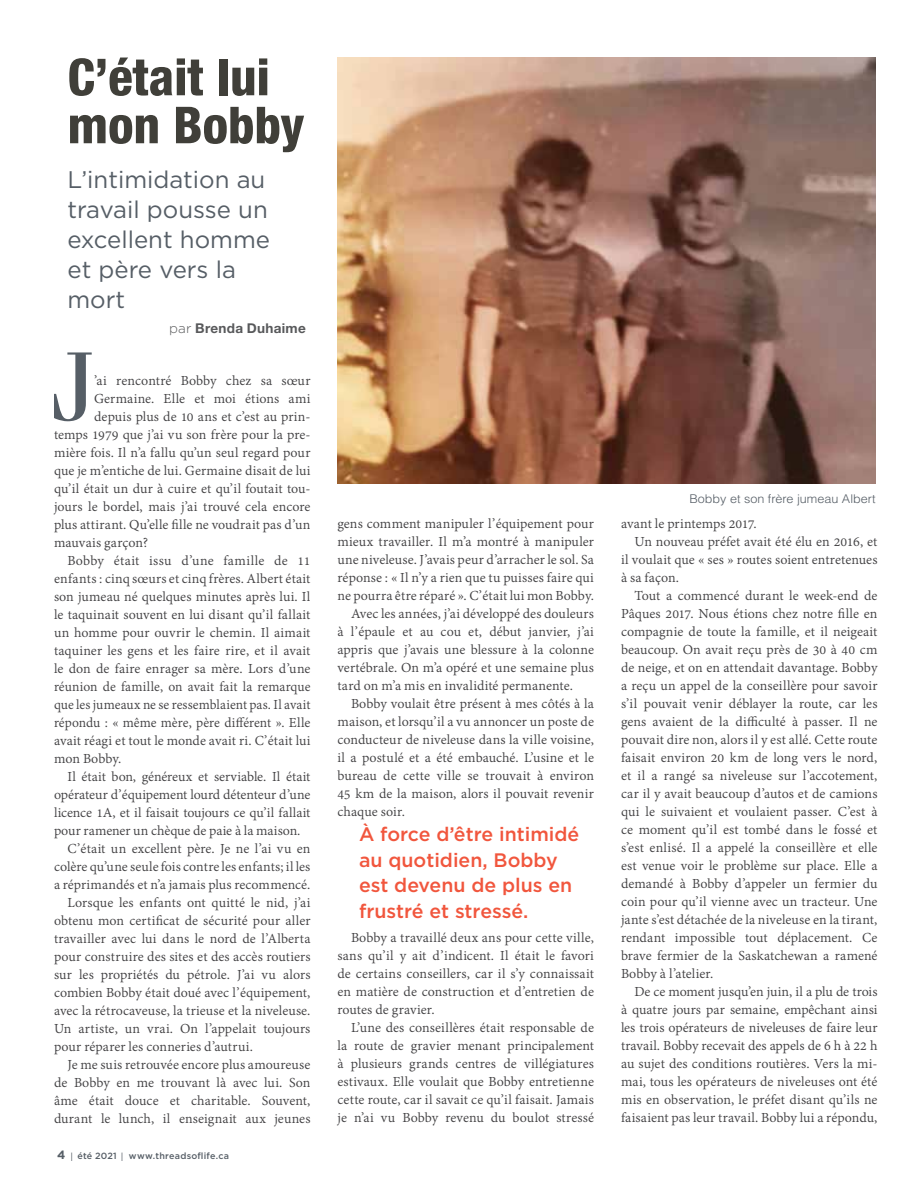
<style>
.page{position:relative;width:918px;height:1188px;background:#fff}
.page>*{position:absolute;margin:0;border:0;box-sizing:border-box;transform-origin:0 0}
.t1{font:800 condensed 51px/48px "Helvetica Neue";color:#403f39}
.t2{font:24px/30px "Gotham";color:#565e66}
.t3{font:500 19.5px/25.5px "Gotham";color:#f1563d}
.t4{font:15px/18px "Adobe Devanagari";letter-spacing:.005em;color:#414042;text-align:justify}
.t5{font:700 13.5px "Helvetica Neue";letter-spacing:.02em;color:#58595b}
.t6{font:300 12px "Helvetica";color:#565e66;scale:1.05 1}
.t7{font:500 9px "Gotham";letter-spacing:.025em;color:#565e66}
.s1{font-family:"Gotham";font-weight:300}
.s2{font-weight:700;font-size:12px}
.s3{font-weight:300;font-size:12px}
</style>
<div class="page">
<svg style="left:54px;top:352px;width:38px;height:69px"></svg>
<img style="left:338px;top:57px;width:538px;height:427px">
<h1 class="t1" style="left:68px;top:52px;width:239px">C’était lui mon Bobby</h1>
<h2 class="t2" style="left:68px;top:164px;width:204px">L’intimidation au travail pousse un excellent homme et père vers la mort</h2>
<p class="t5" style="left:169px;top:320px;width:138px"><span class="s1">par</span> Brenda Duhaime</p>
<p class="t4" style="left:94px;top:373px;width:218px">’ai rencontré Bobby chez sa sœur</p>
<p class="t4" style="left:94px;top:391px;width:218px">Germaine. Elle et moi étions ami</p>
<p class="t4" style="left:94px;top:409px;width:218px">depuis plus de 10 ans et c’est au prin-</p>
<p class="t4" style="left:54px;top:427px;width:258px">temps 1979 que j’ai vu son frère pour la pre-</p>
<p class="t4" style="left:54px;top:445px;width:258px">mière fois. Il n’a fallu qu’un seul regard pour</p>
<p class="t4" style="left:54px;top:463px;width:258px">que je m’entiche de lui. Germaine disait de lui</p>
<p class="t4" style="left:54px;top:481px;width:258px">qu’il était un dur à cuire et qu’il foutait tou-</p>
<p class="t4" style="left:54px;top:499px;width:258px">jours le bordel, mais j’ai trouvé cela encore</p>
<p class="t4" style="left:54px;top:517px;width:258px">plus attirant. Qu’elle fille ne voudrait pas d’un</p>
<p class="t4" style="left:54px;top:535px;width:96px">mauvais garçon?</p>
<p class="t4" style="left:68px;top:553px;width:245px">Bobby était issu d’une famille de 11</p>
<p class="t4" style="left:54px;top:571px;width:258px">enfants : cinq sœurs et cinq frères. Albert était</p>
<p class="t4" style="left:54px;top:589px;width:258px">son jumeau né quelques minutes après lui. Il</p>
<p class="t4" style="left:54px;top:607px;width:258px">le taquinait souvent en lui disant qu’il fallait</p>
<p class="t4" style="left:54px;top:625px;width:258px">un homme pour ouvrir le chemin. Il aimait</p>
<p class="t4" style="left:54px;top:643px;width:258px">taquiner les gens et les faire rire, et il avait</p>
<p class="t4" style="left:54px;top:661px;width:258px">le don de faire enrager sa mère. Lors d’une</p>
<p class="t4" style="left:54px;top:679px;width:258px">réunion de famille, on avait fait la remarque</p>
<p class="t4" style="left:54px;top:697px;width:258px">que les jumeaux ne se ressemblaient pas. Il avait</p>
<p class="t4" style="left:54px;top:715px;width:258px">répondu : « même mère, père différent ». Elle</p>
<p class="t4" style="left:54px;top:733px;width:258px">avait réagi et tout le monde avait ri. C’était lui</p>
<p class="t4" style="left:54px;top:751px;width:69px">mon Bobby.</p>
<p class="t4" style="left:68px;top:769px;width:244px">Il était bon, généreux et serviable. Il était</p>
<p class="t4" style="left:54px;top:787px;width:258px">opérateur d’équipement lourd détenteur d’une</p>
<p class="t4" style="left:54px;top:805px;width:258px">licence 1A, et il faisait toujours ce qu’il fallait</p>
<p class="t4" style="left:54px;top:823px;width:248px">pour ramener un chèque de paie à la maison.</p>
<p class="t4" style="left:68px;top:841px;width:245px">C’était un excellent père. Je ne l’ai vu en</p>
<p class="t4" style="left:54px;top:859px;width:258px">colère qu’une seule fois contre les enfants; il les</p>
<p class="t4" style="left:54px;top:877px;width:258px">a réprimandés et n’a jamais plus recommencé.</p>
<p class="t4" style="left:68px;top:895px;width:245px">Lorsque les enfants ont quitté le nid, j’ai</p>
<p class="t4" style="left:54px;top:913px;width:258px">obtenu mon certificat de sécurité pour aller</p>
<p class="t4" style="left:54px;top:931px;width:258px">travailler avec lui dans le nord de l’Alberta</p>
<p class="t4" style="left:54px;top:949px;width:258px">pour construire des sites et des accès routiers</p>
<p class="t4" style="left:54px;top:967px;width:258px">sur les propriétés du pétrole. J’ai vu alors</p>
<p class="t4" style="left:54px;top:985px;width:258px">combien Bobby était doué avec l’équipement,</p>
<p class="t4" style="left:54px;top:1003px;width:258px">avec la rétrocaveuse, la trieuse et la niveleuse.</p>
<p class="t4" style="left:54px;top:1021px;width:258px">Un artiste, un vrai. On l’appelait toujours</p>
<p class="t4" style="left:54px;top:1039px;width:200px">pour réparer les conneries d’autrui.</p>
<p class="t4" style="left:68px;top:1057px;width:245px">Je me suis retrouvée encore plus amoureuse</p>
<p class="t4" style="left:54px;top:1075px;width:258px">de Bobby en me trouvant là avec lui. Son</p>
<p class="t4" style="left:54px;top:1093px;width:258px">âme était douce et charitable. Souvent,</p>
<p class="t4" style="left:54px;top:1111px;width:258px">durant le lunch, il enseignait aux jeunes</p>
<p class="t7" style="left:57px;top:1150px;width:174px"><span class="s2">4</span> <span class="s3">I</span> été 2021 <span class="s3">I</span> www.threadsoflife.ca</p>
<p class="t4" style="left:338px;top:516px;width:258px">gens comment manipuler l’équipement pour</p>
<p class="t4" style="left:338px;top:534px;width:258px">mieux travailler. Il m’a montré à manipuler</p>
<p class="t4" style="left:338px;top:552px;width:258px">une niveleuse. J’avais peur d’arracher le sol. Sa</p>
<p class="t4" style="left:338px;top:570px;width:258px">réponse : « Il n’y a rien que tu puisses faire qui</p>
<p class="t4" style="left:338px;top:588px;width:258px">ne pourra être réparé ». C’était lui mon Bobby.</p>
<p class="t4" style="left:351px;top:606px;width:245px">Avec les années, j’ai développé des douleurs</p>
<p class="t4" style="left:338px;top:624px;width:258px">à l’épaule et au cou et, début janvier, j’ai</p>
<p class="t4" style="left:338px;top:642px;width:258px">appris que j’avais une blessure à la colonne</p>
<p class="t4" style="left:338px;top:660px;width:258px">vertébrale. On m’a opéré et une semaine plus</p>
<p class="t4" style="left:338px;top:678px;width:237px">tard on m’a mis en invalidité permanente.</p>
<p class="t4" style="left:351px;top:696px;width:245px">Bobby voulait être présent à mes côtés à la</p>
<p class="t4" style="left:338px;top:714px;width:258px">maison, et lorsqu’il a vu annoncer un poste de</p>
<p class="t4" style="left:338px;top:732px;width:258px">conducteur de niveleuse dans la ville voisine,</p>
<p class="t4" style="left:338px;top:750px;width:258px">il a postulé et a été embauché. L’usine et le</p>
<p class="t4" style="left:338px;top:768px;width:258px">bureau de cette ville se trouvait à environ</p>
<p class="t4" style="left:338px;top:786px;width:258px">45 km de la maison, alors il pouvait revenir</p>
<p class="t4" style="left:338px;top:804px;width:69px">chaque soir.</p>
<h3 class="t3" style="left:359px;top:821px;width:222px">À force d’être intimidé au quotidien, Bobby est devenu de plus en frustré et stressé.</h3>
<p class="t4" style="left:338px;top:930px;width:258px;text-indent:14px">Bobby a travaillé deux ans pour cette ville, sans qu’il y ait d’indicent. Il était le favori de certains conseillers, car il s’y connaissait en matière de construction et d’entretien de routes de gravier.</p>
<p class="t4" style="left:338px;top:1020px;width:258px;text-indent:14px">L’une des conseillères était responsable de la route de gravier menant principalement à plusieurs grands centres de villégiatures estivaux. Elle voulait que Bobby entretienne cette route, car il savait ce qu’il faisait. Jamais je n’ai vu Bobby revenu du boulot stressé</p>
<p class="t6" style="left:690px;top:491px;width:179px">Bobby et son frère jumeau Albert</p>
<p class="t4" style="left:621px;top:516px;width:137px">avant le printemps 2017.</p>
<p class="t4" style="left:634px;top:534px;width:244px">Un nouveau préfet avait été élu en 2016, et</p>
<p class="t4" style="left:621px;top:552px;width:258px">il voulait que « ses » routes soient entretenues</p>
<p class="t4" style="left:621px;top:570px;width:60px">à sa façon.</p>
<p class="t4" style="left:634px;top:588px;width:245px">Tout a commencé durant le week-end de</p>
<p class="t4" style="left:621px;top:606px;width:258px">Pâques 2017. Nous étions chez notre fille en</p>
<p class="t4" style="left:621px;top:624px;width:258px">compagnie de toute la famille, et il neigeait</p>
<p class="t4" style="left:621px;top:642px;width:258px">beaucoup. On avait reçu près de 30 à 40 cm</p>
<p class="t4" style="left:621px;top:660px;width:258px">de neige, et on en attendait davantage. Bobby</p>
<p class="t4" style="left:621px;top:678px;width:258px">a reçu un appel de la conseillère pour savoir</p>
<p class="t4" style="left:621px;top:696px;width:258px">s’il pouvait venir déblayer la route, car les</p>
<p class="t4" style="left:621px;top:714px;width:258px">gens avaient de la difficulté à passer. Il ne</p>
<p class="t4" style="left:621px;top:732px;width:258px">pouvait dire non, alors il y est allé. Cette route</p>
<p class="t4" style="left:621px;top:750px;width:258px">faisait environ 20 km de long vers le nord,</p>
<p class="t4" style="left:621px;top:768px;width:258px">et il a rangé sa niveleuse sur l’accotement,</p>
<p class="t4" style="left:621px;top:786px;width:258px">car il y avait beaucoup d’autos et de camions</p>
<p class="t4" style="left:621px;top:804px;width:258px">qui le suivaient et voulaient passer. C’est à</p>
<p class="t4" style="left:621px;top:822px;width:258px">ce moment qu’il est tombé dans le fossé et</p>
<p class="t4" style="left:621px;top:840px;width:258px">s’est enlisé. Il a appelé la conseillère et elle</p>
<p class="t4" style="left:621px;top:858px;width:258px">est venue voir le problème sur place. Elle a</p>
<p class="t4" style="left:621px;top:876px;width:258px">demandé à Bobby d’appeler un fermier du</p>
<p class="t4" style="left:621px;top:894px;width:258px">coin pour qu’il vienne avec un tracteur. Une</p>
<p class="t4" style="left:621px;top:912px;width:258px">jante s’est détachée de la niveleuse en la tirant,</p>
<p class="t4" style="left:621px;top:930px;width:258px">rendant impossible tout déplacement. Ce</p>
<p class="t4" style="left:621px;top:948px;width:258px">brave fermier de la Saskatchewan a ramené</p>
<p class="t4" style="left:621px;top:966px;width:94px">Bobby à l’atelier.</p>
<p class="t4" style="left:634px;top:984px;width:245px">De ce moment jusqu’en juin, il a plu de trois</p>
<p class="t4" style="left:621px;top:1002px;width:258px">à quatre jours par semaine, empêchant ainsi</p>
<p class="t4" style="left:621px;top:1020px;width:258px">les trois opérateurs de niveleuses de faire leur</p>
<p class="t4" style="left:621px;top:1038px;width:258px">travail. Bobby recevait des appels de 6 h à 22 h</p>
<p class="t4" style="left:621px;top:1056px;width:258px">au sujet des conditions routières. Vers la mi-</p>
<p class="t4" style="left:621px;top:1074px;width:258px">mai, tous les opérateurs de niveleuses ont été</p>
<p class="t4" style="left:621px;top:1092px;width:258px">mis en observation, le préfet disant qu’ils ne</p>
<p class="t4" style="left:621px;top:1110px;width:258px">faisaient pas leur travail. Bobby lui a répondu,</p>
</div>
